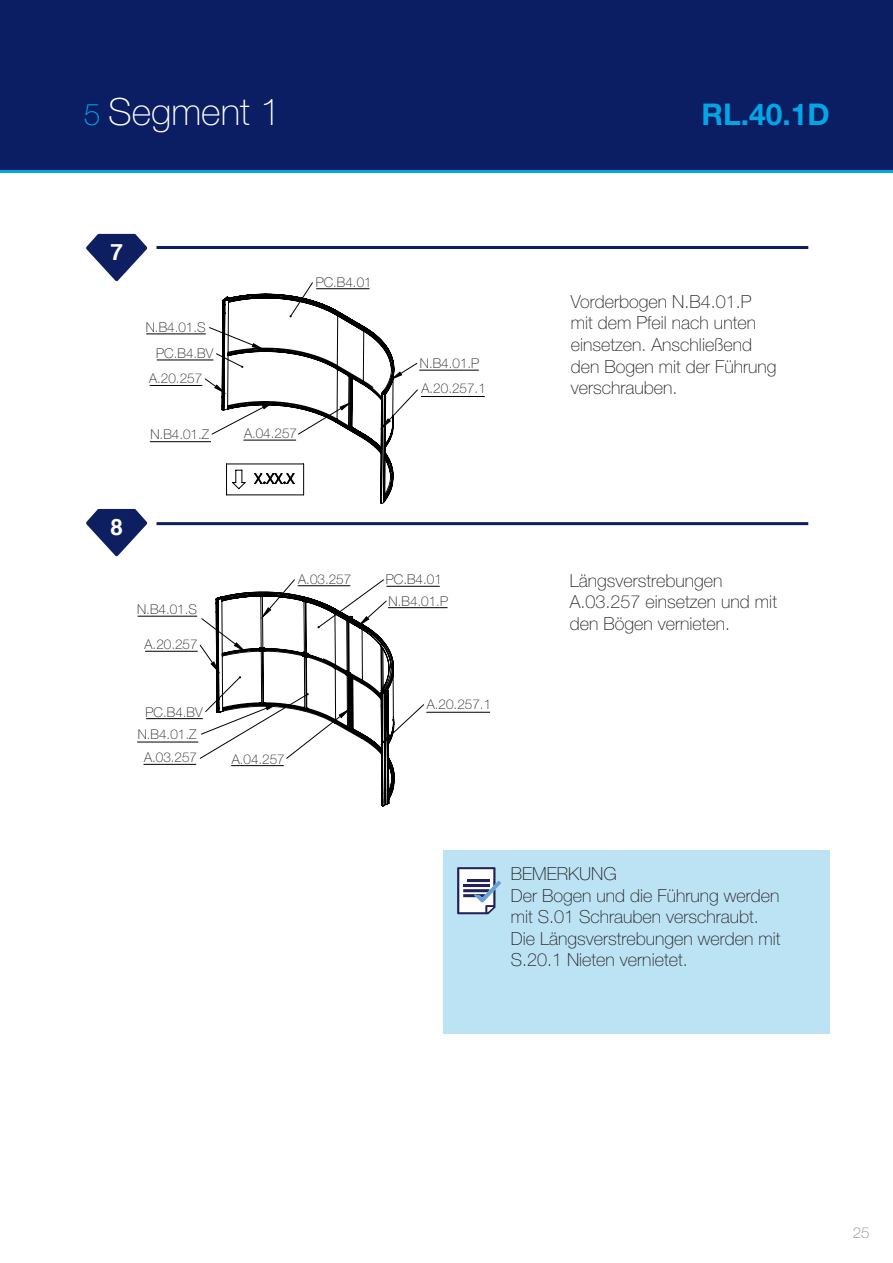
<style>
.page{position:relative;width:893px;height:1263px;background:#fff}
.page>*{position:absolute;margin:0;border:0;box-sizing:border-box;transform-origin:0 0}
.t1{font:100 37.5px "Helvetica Neue LT Pro";color:#fff}
.t2{font:700 30px "Helvetica Neue LT Pro";color:#02a6e5}
.t3{font:700 22.5px "Helvetica";color:#fff}
.t4{font:100 18px/21.6px "Helvetica Neue LT Pro";color:#231f20}
.t5{font:100 15px "Helvetica Neue LT Pro";color:#808285}
.t6{font:100 13.5px "Helvetica Neue LT Pro";color:#231f20}
.s1{font-size:30px;color:#02a6e5}
</style>
<div class="page">
<div style="left:0;top:0;width:893px;height:172px;background:#0c1e63"></div>
<hr style="left:0;top:170px;width:893px;height:2px;background:#02a6e5">
<svg style="left:204px;top:282px;width:214px;height:222px"></svg>
<svg style="left:86px;top:234px;width:61px;height:47px"></svg>
<svg style="left:86px;top:509px;width:61px;height:47px"></svg>
<hr style="left:157px;top:246px;width:651px;height:3px;background:#0c1e63">
<hr style="left:157px;top:522px;width:651px;height:3px;background:#0c1e63">
<svg style="left:199px;top:579px;width:225px;height:228px"></svg>
<hr style="left:138px;top:616px;width:59px;height:1px;background:#000">
<hr style="left:146px;top:333px;width:60px;height:1px;background:#000">
<hr style="left:137px;top:742px;width:61px;height:1px;background:#000">
<hr style="left:150px;top:441px;width:61px;height:1px;background:#000">
<hr style="left:157px;top:359px;width:56px;height:1px;background:#000">
<hr style="left:146px;top:718px;width:57px;height:1px;background:#000">
<hr style="left:386px;top:586px;width:54px;height:1px;background:#000">
<hr style="left:316px;top:288px;width:53px;height:1px;background:#000">
<hr style="left:421px;top:396px;width:64px;height:1px;background:#000">
<hr style="left:426px;top:712px;width:64px;height:1px;background:#000">
<hr style="left:150px;top:385px;width:52px;height:1px;background:#000">
<hr style="left:145px;top:651px;width:53px;height:1px;background:#000">
<hr style="left:243px;top:440px;width:53px;height:1px;background:#000">
<hr style="left:231px;top:765px;width:53px;height:1px;background:#000">
<hr style="left:298px;top:585px;width:52px;height:1px;background:#000">
<hr style="left:419px;top:370px;width:60px;height:1px;background:#000">
<hr style="left:388px;top:607px;width:60px;height:1px;background:#000">
<hr style="left:144px;top:764px;width:52px;height:1px;background:#000">
<div style="left:443px;top:850px;width:386px;height:184px;background:#bce3f4"></div>
<svg style="left:457px;top:867px;width:44px;height:47px;background:#aab3c9"></svg>
<p class="t1" style="left:84px;top:90px;width:199px"><span class="s1">5</span> Segment 1</p>
<p class="t2" style="left:701px;top:95px;width:130px">RL.40.1D</p>
<p class="t3" style="left:110px;top:234px;width:14px">7</p>
<p class="t6" style="left:146px;top:319px;width:61px">N.B4.01.S</p>
<p class="t6" style="left:156px;top:345px;width:59px">PC.B4.BV</p>
<p class="t6" style="left:149px;top:371px;width:55px">A.20.257</p>
<p class="t6" style="left:150px;top:426px;width:60px">N.B4.01.Z</p>
<p class="t6" style="left:316px;top:274px;width:58px">PC.B4.01</p>
<p class="t6" style="left:244px;top:426px;width:55px">A.04.257</p>
<p class="t6" style="left:420px;top:356px;width:61px">N.B4.01.P</p>
<p class="t6" style="left:422px;top:381px;width:66px">A.20.257.1</p>
<p class="t3" style="left:110px;top:509px;width:14px">8</p>
<p class="t6" style="left:137px;top:602px;width:61px">N.B4.01.S</p>
<p class="t6" style="left:145px;top:637px;width:55px">A.20.257</p>
<p class="t6" style="left:146px;top:704px;width:59px">PC.B4.BV</p>
<p class="t6" style="left:138px;top:726px;width:60px">N.B4.01.Z</p>
<p class="t6" style="left:144px;top:750px;width:55px">A.03.257</p>
<p class="t6" style="left:298px;top:571px;width:55px">A.03.257</p>
<p class="t6" style="left:232px;top:751px;width:55px">A.04.257</p>
<p class="t6" style="left:386px;top:572px;width:58px">PC.B4.01</p>
<p class="t6" style="left:389px;top:593px;width:61px">N.B4.01.P</p>
<p class="t6" style="left:427px;top:697px;width:66px">A.20.257.1</p>
<p class="t4" style="left:571px;top:290px;width:207px">Vorderbogen N.B4.01.P mit dem Pfeil nach unten einsetzen. Anschließend den Bogen mit der Führung verschrauben.</p>
<p class="t4" style="left:570px;top:570px;width:209px">Längsverstrebungen<br>A.03.257 einsetzen und mit den Bögen vernieten.</p>
<p class="t4" style="left:511px;top:863px;width:108px">BEMERKUNG</p>
<p class="t4" style="left:511px;top:884px;width:271px">Der Bogen und die Führung werden mit S.01 Schrauben verschraubt.<br>Die Längsverstrebungen werden mit<br>S.20.1 Nieten vernietet.</p>
<p class="t5" style="left:853px;top:1223px;width:18px">25</p>
</div>
